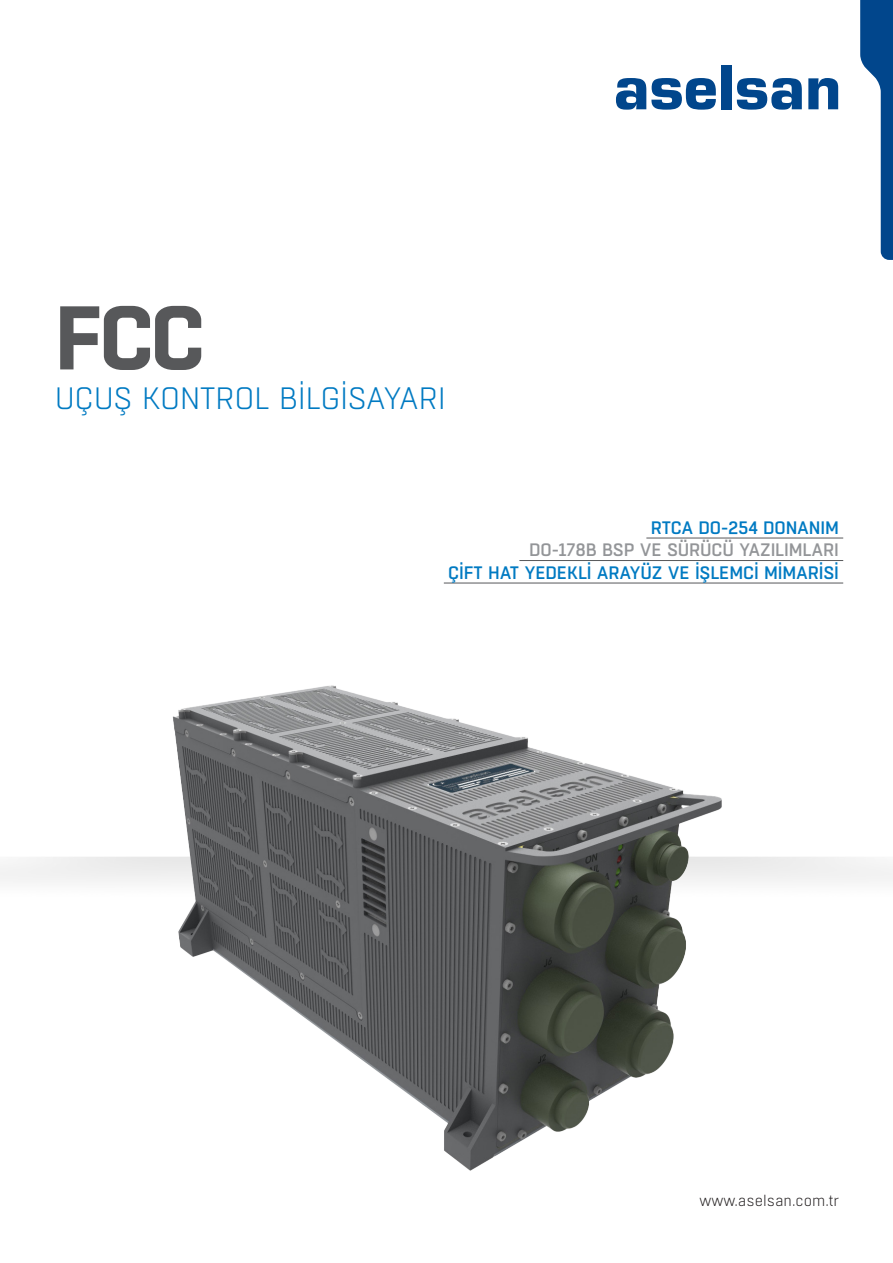
<style>
.page{position:relative;width:893px;height:1263px;background:#fff}
.page>*{position:absolute;margin:0;border:0;box-sizing:border-box;transform-origin:0 0}
.t1{font:700 90px "Boxed";color:#57585a}
.t2{font:300 30.9px "Boxed";letter-spacing:-.015em;color:#007ac2}
.t3{font:500 18px "Boxed";letter-spacing:-.01em;color:#007ac2}
.t4{font:500 18px "Boxed";letter-spacing:-.01em;color:#939598}
.t5{font:300 15px "Boxed";color:#231f20}
</style>
<div class="page">
<svg style="left:616px;top:78px;width:100px;height:32px"></svg>
<div style="left:721px;top:65px;width:10px;height:44px;background:#01468c"></div>
<svg style="left:737px;top:78px;width:65px;height:32px"></svg>
<svg style="left:808px;top:78px;width:30px;height:31px"></svg>
<svg style="left:860px;top:0;width:33px;height:260px"></svg>
<img style="left:149px;top:685px;width:595px;height:486px">
<hr style="left:646px;top:538px;width:197px;height:1px;background:#57585a">
<hr style="left:519px;top:560px;width:324px;height:1px;background:#57585a">
<hr style="left:444px;top:583px;width:399px;height:1px;background:#57585a">
<p class="t1" style="left:55px;top:277px;width:152px">FCC</p>
<p class="t2" style="left:55px;top:379px;width:393px">UÇUŞ KONTROL BİLGİSAYARI</p>
<p class="t3" style="left:651px;top:516px;width:190px">RTCA DO-254 DONANIM</p>
<p class="t4" style="left:529px;top:539px;width:311px">DO-178B BSP VE SÜRÜCÜ YAZILIMLARI</p>
<p class="t3" style="left:448px;top:561px;width:392px">ÇİFT HAT YEDEKLİ ARAYÜZ VE İŞLEMCİ MİMARİSİ</p>
<p class="t5" style="left:700px;top:1191px;width:141px">www.aselsan.com.tr</p>
</div>
